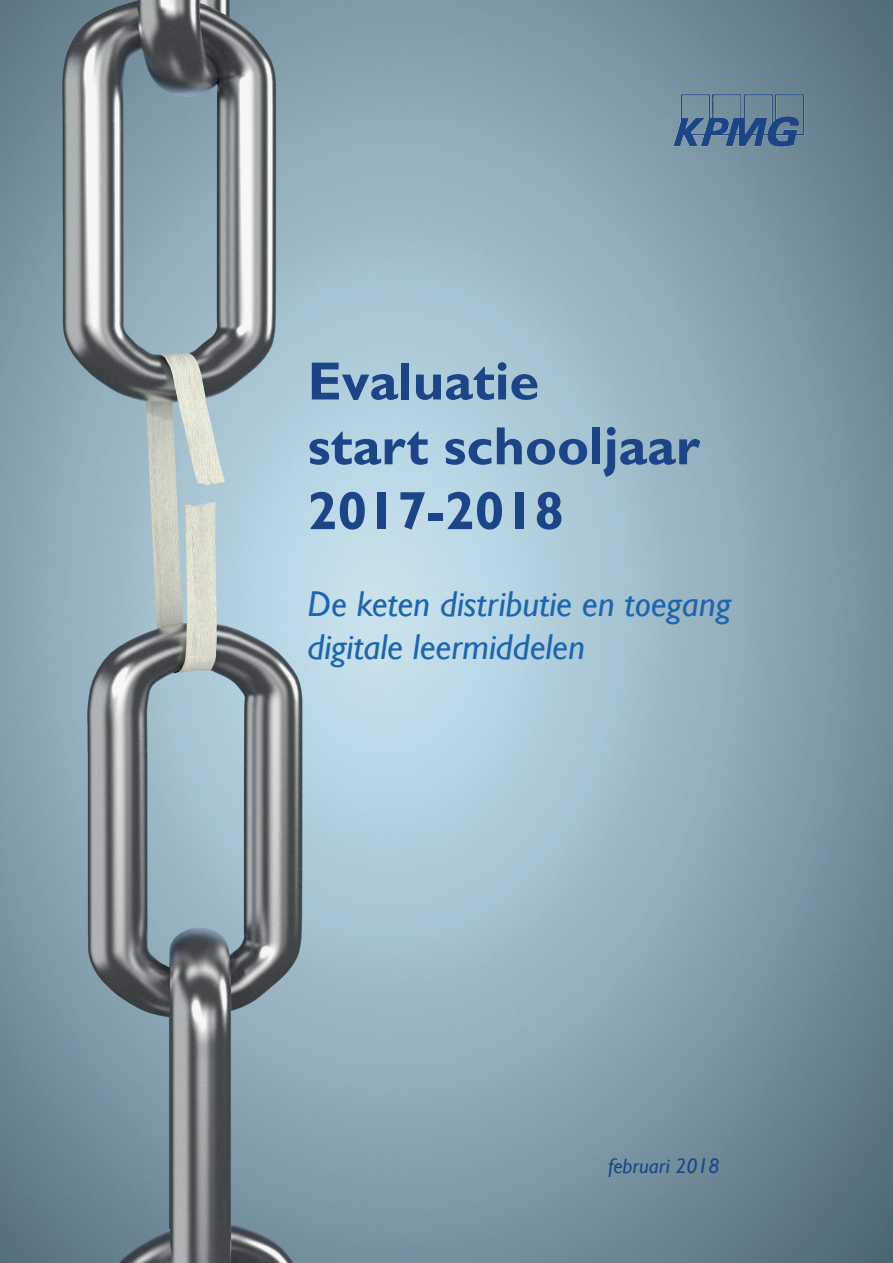
<style>
.page{position:relative;width:893px;height:1263px;background:#fff}
.page>*{position:absolute;margin:0;border:0;box-sizing:border-box;transform-origin:0 0}
.t1{font:700 54px/64.8px "Gill Sans";color:#1b4588}
.t2{font:italic 36px/43.2px "Gill Sans";color:#1a66b2}
.t3{font:italic 21px "Gill Sans";color:#1b4588}
</style>
<div class="page">
<img style="left:0;top:0;width:893px;height:1263px">
<img style="left:652px;top:53px;width:181px;height:133px">
<h1 class="t1" style="left:308px;top:350px;width:394px">Evaluatie<br>start schooljaar<br>2017-2018</h1>
<p class="t2" style="left:308px;top:582px;width:425px">De keten distributie en toegang digitale leermiddelen</p>
<p class="t3" style="left:608px;top:1154px;width:113px">februari 2018</p>
</div>
